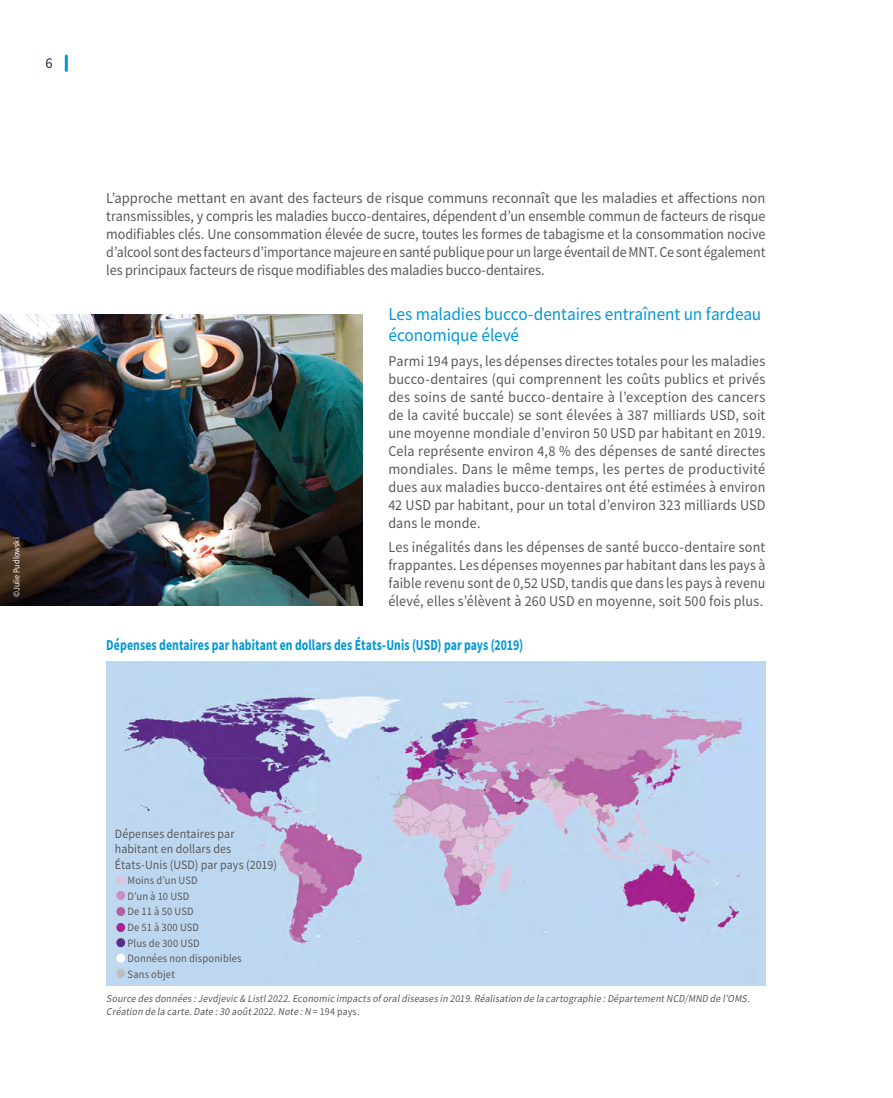
<style>
.page{position:relative;width:893px;height:1098px;background:#fff}
.page>*{position:absolute;margin:0;border:0;box-sizing:border-box;transform-origin:0 0}
.t1{font:18px/21px "Source Sans Pro";letter-spacing:-.005em;color:#0099d6;scale:.96 1}
.t2{font:700 15.15px "Source Sans Pro";letter-spacing:.005em;color:#0099d6;scale:.78 1}
.t3{font:15px/18px "Source Sans Pro";letter-spacing:.005em;color:#58595b;text-align:justify;scale:.94 1}
.t4{font:15px/18px "Source Sans Pro";letter-spacing:.005em;color:#58595b;text-align:justify}
.t5{font:15px "Source Sans Pro";color:#182957;scale:.96 1}
.t6{font:12.75px/15.3px "Source Sans Pro";letter-spacing:.01em;color:#58595b;scale:.94 1}
.t7{font:11.25px/15.6px "Source Sans Pro";letter-spacing:.015em;color:#58595b;scale:.94 1}
.t8{font:italic 10.5px/12.6px "Source Sans Pro";color:#58595b;scale:.94 1}
.t9{font:9px "Source Sans Pro";letter-spacing:.01em;color:#fff;scale:.9 1}
.s1{font-style:normal}
</style>
<div class="page">
<div style="left:106px;top:660px;width:659px;height:325px;background:#bfd8f0"></div>
<img style="left:124px;top:660px;width:632px;height:316px">
<div style="left:116px;top:875px;width:9px;height:9px;background:#dfc3dd;border-radius:50%"></div>
<div style="left:116px;top:890px;width:9px;height:9px;background:#c88fbf;border-radius:50%"></div>
<div style="left:116px;top:906px;width:9px;height:9px;background:#b55fa5;border-radius:50%"></div>
<div style="left:116px;top:922px;width:9px;height:9px;background:#a4238e;border-radius:50%"></div>
<div style="left:116px;top:953px;width:9px;height:9px;background:#fff;border-radius:50%"></div>
<svg style="left:116px;top:937px;width:9px;height:9px"></svg>
<div style="left:116px;top:968px;width:9px;height:9px;background:#bcbec0;border-radius:50%"></div>
<img style="left:0;top:315px;width:363px;height:290px">
<hr style="left:65px;top:56px;width:3px;height:14px;background:#0099d6">
<p class="t5" style="left:46px;top:54px;width:9px">6</p>
<p class="t9" style="left:11px;top:597px;width:68px;rotate:-90deg">©Julie Pudlowski</p>
<p class="t4" style="left:106px;top:189px;width:661px">L’approche mettant en avant des facteurs de risque communs reconnaît que les maladies et affections non transmissibles, y compris les maladies bucco-dentaires, dépendent d’un ensemble commun de facteurs de risque modifiables clés. Une consommation élevée de sucre, toutes les formes de tabagisme et la consommation nocive d’alcool sont des facteurs d’importance majeure en santé publique pour un large éventail de MNT. Ce sont également les principaux facteurs de risque modifiables des maladies bucco-dentaires.</p>
<p class="t1" style="left:388px;top:303px;width:390px">Les maladies bucco-dentaires entraînent un fardeau économique élevé</p>
<p class="t3" style="left:388px;top:351px;width:403px">Parmi 194 pays, les dépenses directes totales pour les maladies bucco-dentaires (qui comprennent les coûts publics et privés des soins de santé bucco-dentaire à l’exception des cancers de la cavité buccale) se sont élevées à 387 milliards USD, soit une moyenne mondiale d’environ 50 USD par habitant en 2019.<br>Cela représente environ 4,8 % des dépenses de santé directes mondiales. Dans le même temps, les pertes de productivité dues aux maladies bucco-dentaires ont été estimées à environ 42 USD par habitant, pour un total d’environ 323 milliards USD dans le monde.</p>
<p class="t3" style="left:388px;top:538px;width:403px">Les inégalités dans les dépenses de santé bucco-dentaire sont frappantes. Les dépenses moyennes par habitant dans les pays à faible revenu sont de 0,52 USD, tandis que dans les pays à revenu élevé, elles s’élèvent à 260 USD en moyenne, soit 500 fois plus.</p>
<p class="t2" style="left:106px;top:635px;width:536px">Dépenses dentaires par habitant en dollars des États-Unis (USD) par pays (2019)</p>
<p class="t6" style="left:115px;top:825px;width:174px">Dépenses dentaires par habitant en dollars des<br>États-Unis (USD) par pays (2019)</p>
<p class="t7" style="left:127px;top:872px;width:123px">Moins d’un USD<br>D’un à 10 USD<br>De 11 à 50 USD<br>De 51 à 300 USD<br>Plus de 300 USD<br>Données non disponibles<br>Sans objet</p>
<p class="t8" style="left:106px;top:992px;width:688px">Source desdonnées:Jevdjevic &amp; Listl2022.Economic impactsoforaldiseasesin 2019.Réalisation de la cartographie :DépartementNCD/MND de l’OMS.<br>Création de la carte.Date :30 août2022.Note :N <span class="s1">= 1 9 4 p a y s .</span></p>
</div>
